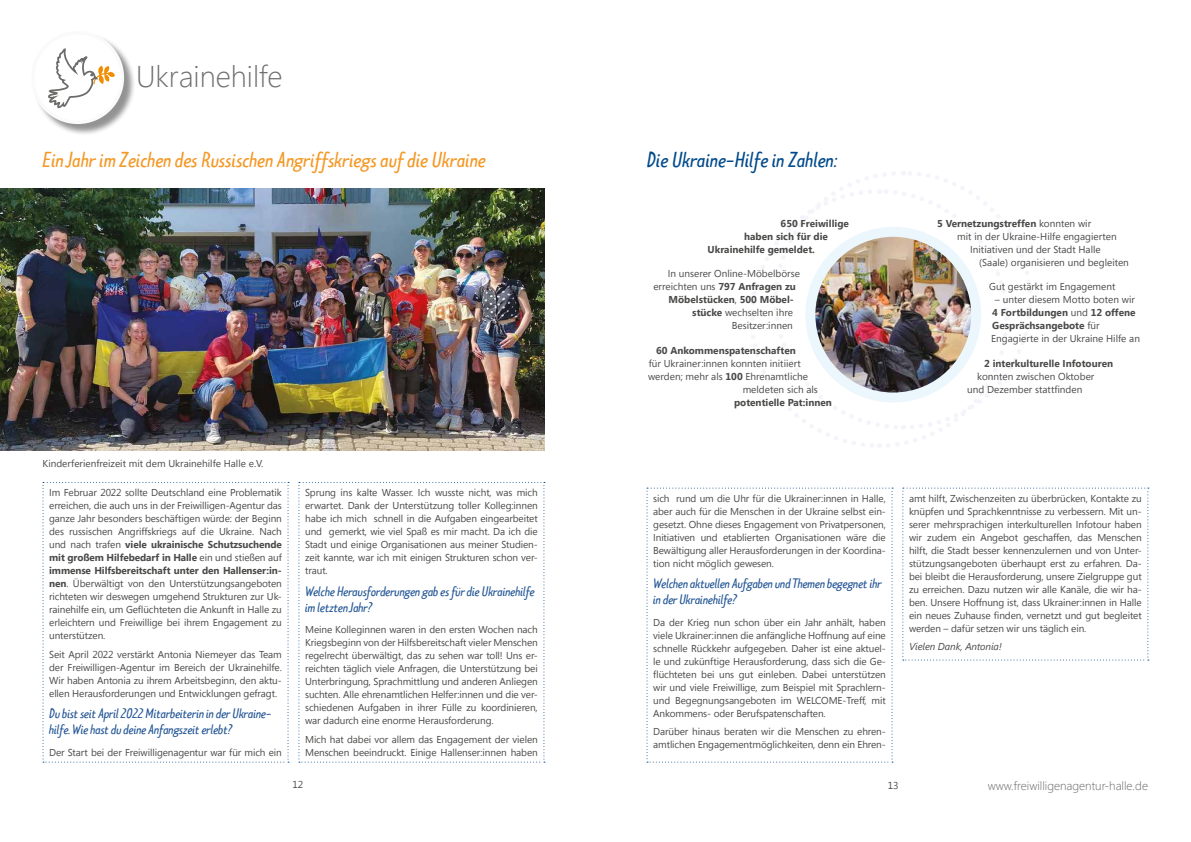
<style>
.page{position:relative;width:1191px;height:842px;background:#fff}
.page>*{position:absolute;margin:0;border:0;box-sizing:border-box;transform-origin:0 0}
.t1{font:300 30px "Segoe UI";color:#706f6f}
.t2{font:italic 22px "Limes Sans";color:#f49825}
.t3{font:italic 22px "Limes Sans";color:#004a8b}
.t4{font:italic 14px/16px "Limes Sans";letter-spacing:-.01em;color:#235695}
.t5{font:300 12px "Segoe UI";color:#646363}
.t6{font:10px/13px "Segoe UI";letter-spacing:-.01em;color:#4a4a49;text-align:justify}
.t7{font:700 10px "Segoe UI";color:#4a4a49}
.t8{font:italic 10px "Segoe UI";letter-spacing:-.01em;color:#4a4a49}
.s1{font-weight:700}
.s2{font-weight:400}
</style>
<div class="page">
<svg style="left:43px;top:482px;width:246px;height:281px"></svg>
<svg style="left:298px;top:482px;width:247px;height:281px"></svg>
<img style="left:0;top:189px;width:544px;height:261px">
<svg style="left:750px;top:171px;width:283px;height:277px"></svg>
<img style="left:810px;top:232px;width:166px;height:166px;border-radius:83px">
<div style="left:805px;top:227px;width:176px;height:176px;border:10px solid #ecf7fd;border-radius:50%"></div>
<div style="left:33px;top:33px;width:103px;height:103px;background:#000;opacity:.43"></div>
<div style="left:33px;top:33px;width:89px;height:89px;background:#fff;border-radius:50%"></div>
<div style="left:31px;top:31px;width:93px;height:93px;border:3px solid #fafafa;border-radius:50%"></div>
<svg style="left:47px;top:44px;width:68px;height:66px"></svg>
<svg style="left:646px;top:488px;width:247px;height:275px"></svg>
<svg style="left:902px;top:488px;width:246px;height:172px"></svg>
<h1 class="t1" style="left:136px;top:52px;width:148px">Ukrainehilfe</h1>
<h2 class="t2" style="left:43px;top:145px;width:445px">Ein Jahr im Zeichen des Russischen Angriffskriegs auf die Ukraine</h2>
<p class="t6" style="left:43px;top:457px;width:222px">Kinderferienfreizeit mit dem Ukrainehilfe Halle e.V.</p>
<p class="t6" style="left:49px;top:486px;width:234px">Im Februar 2022 sollte Deutschland eine Problematik erreichen, die auch uns in der Freiwilligen-Agentur das ganze Jahr besonders beschäftigen würde: der Beginn des russischen Angriffskriegs auf die Ukraine. Nach und nach trafen <span class="s1">viele ukrainische Schutzsuchende mit großem Hilfebedarf in Halle</span> ein und stießen auf <span class="s1">immense Hilfsbereitschaft unter den Hallenser:in&shy;nen</span>. Überwältigt von den Unterstützungsangeboten richteten wir deswegen umgehend Strukturen zur Uk&shy;rainehilfe ein, um Geflüchteten die Ankunft in Halle zu erleichtern und Freiwillige bei ihrem Engagement zu unterstützen.</p>
<p class="t6" style="left:49px;top:647px;width:234px">Seit April 2022 verstärkt Antonia Niemeyer das Team der Freiwilligen-Agentur im Bereich der Ukrainehilfe.<br>Wir haben Antonia zu ihrem Arbeitsbeginn, den aktu&shy;ellen Herausforderungen und Entwicklungen gefragt.</p>
<h3 class="t4" style="left:49px;top:706px;width:224px">Du bist seit April 2022 Mitarbeiterin in der Ukraine&shy;hilfe. Wie hast du deine Anfangszeit erlebt?</h3>
<p class="t6" style="left:49px;top:745px;width:234px">Der Start bei der Freiwilligenagentur war für mich ein</p>
<p class="t6" style="left:305px;top:486px;width:234px">Sprung ins kalte Wasser. Ich wusste nicht, was mich erwartet. Dank der Unterstützung toller Kolleg:innen habe ich mich schnell in die Aufgaben eingearbeitet und gemerkt, wie viel Spaß es mir macht. Da ich die Stadt und einige Organisationen aus meiner Studien&shy;zeit kannte, war ich mit einigen Strukturen schon ver&shy;traut.</p>
<h3 class="t4" style="left:305px;top:583px;width:231px">Welche Herausforderungen gab es für die Ukrainehilfe im letzten Jahr?</h3>
<p class="t6" style="left:305px;top:623px;width:234px">Meine Kolleginnen waren in den ersten Wochen nach Kriegsbeginn von der Hilfsbereitschaft vieler Menschen regelrecht überwältigt, das zu sehen war toll! Uns er&shy;reichten täglich viele Anfragen, die Unterstützung bei Unterbringung, Sprachmittlung und anderen Anliegen suchten. Alle ehrenamtlichen Helfer:innen und die ver&shy;schiedenen Aufgaben in ihrer Fülle zu koordinieren, war dadurch eine enorme Herausforderung.</p>
<p class="t6" style="left:305px;top:732px;width:234px">Mich hat dabei vor allem das Engagement der vielen<br>Menschen beeindruckt. Einige Hallenser:innen haben</p>
<h2 class="t3" style="left:647px;top:145px;width:192px">Die Ukraine-Hilfe in Zahlen:</h2>
<p class="t7" style="left:780px;top:216px;width:70px">650 Freiwillige</p>
<p class="t7" style="left:744px;top:229px;width:85px">haben sich für die</p>
<p class="t7" style="left:707px;top:242px;width:109px">Ukrainehilfe gemeldet.</p>
<p class="t6" style="left:667px;top:267px;width:134px">In unserer Online-Möbelbörse</p>
<p class="t6" style="left:653px;top:280px;width:144px">erreichten uns <span class="s1">797 Anfragen zu</span></p>
<p class="t7" style="left:668px;top:293px;width:127px">Möbelstücken<span class="s2">,</span> 500 Möbel-</p>
<p class="t6" style="left:692px;top:306px;width:102px"><span class="s1">stücke</span> wechselten ihre</p>
<p class="t6" style="left:731px;top:319px;width:63px">Besitzer:innen</p>
<p class="t7" style="left:656px;top:343px;width:141px">60 Ankommenspatenschaften</p>
<p class="t6" style="left:649px;top:356px;width:154px">für Ukrainer:innen konnten initiiert</p>
<p class="t6" style="left:648px;top:369px;width:161px">werden; mehr als <span class="s1">100</span> Ehrenamtliche</p>
<p class="t6" style="left:742px;top:382px;width:77px">meldeten sich als</p>
<p class="t7" style="left:734px;top:395px;width:99px">potentielle Pat:innen</p>
<p class="t7" style="left:937px;top:216px;width:155px">5 Vernetzungstreffen <span class="s2">konnten wir</span></p>
<p class="t6" style="left:957px;top:230px;width:161px">mit in der Ukraine-Hilfe engagierten</p>
<p class="t6" style="left:970px;top:243px;width:132px">Initiativen und der Stadt Halle</p>
<p class="t6" style="left:979px;top:256px;width:151px">(Saale) organisieren und begleiten</p>
<p class="t6" style="left:989px;top:280px;width:128px">Gut gestärkt im Engagement</p>
<p class="t6" style="left:991px;top:293px;width:150px;text-align:left;text-indent:4px">– unter diesem Motto boten wir<br><span class="s1">4 Fortbildungen</span> und <span class="s1">12 offene<br>Gesprächsangebote</span> für<br>Engagierte in der Ukraine Hilfe an</p>
<p class="t7" style="left:984px;top:356px;width:130px">2 interkulturelle Infotouren</p>
<p class="t6" style="left:967px;top:369px;width:129px;text-indent:10px">konnten zwischen Oktober und Dezember stattfinden</p>
<p class="t6" style="left:653px;top:491px;width:234px">sich rund um die Uhr für die Ukrainer:innen in Halle, aber auch für die Menschen in der Ukraine selbst ein&shy;gesetzt. Ohne dieses Engagement von Privatpersonen, Initiativen und etablierten Organisationen wäre die Bewältigung aller Herausforderungen in der Koordina&shy;tion nicht möglich gewesen.</p>
<h3 class="t4" style="left:653px;top:576px;width:230px">Welchen aktuellen Aufgaben und Themen begegnet ihr in der Ukrainehilfe?</h3>
<p class="t6" style="left:653px;top:615px;width:234px">Da der Krieg nun schon über ein Jahr anhält, haben viele Ukrainer:innen die anfängliche Hoffnung auf eine schnelle Rückkehr aufgegeben. Daher ist eine aktuel&shy;le und zukünftige Herausforderung, dass sich die Ge&shy;flüchteten bei uns gut einleben. Dabei unterstützen wir und viele Freiwillige, zum Beispiel mit Sprachlern&shy;und Begegnungsangeboten im WELCOME-Treff, mit Ankommens- oder Berufspatenschaften.</p>
<p class="t6" style="left:653px;top:725px;width:234px">Darüber hinaus beraten wir die Menschen zu ehren&shy;amtlichen Engagementmöglichkeiten, denn ein Ehren-</p>
<p class="t6" style="left:909px;top:491px;width:234px">amt hilft, Zwischenzeiten zu überbrücken, Kontakte zu knüpfen und Sprachkenntnisse zu verbessern. Mit un&shy;serer mehrsprachigen interkulturellen Infotour haben wir zudem ein Angebot geschaffen, das Menschen hilft, die Stadt besser kennenzulernen und von Unter&shy;stützungsangeboten überhaupt erst zu erfahren. Da&shy;bei bleibt die Herausforderung, unsere Zielgruppe gut zu erreichen. Dazu nutzen wir alle Kanäle, die wir ha&shy;ben. Unsere Hoffnung ist, dass Ukrainer:innen in Halle ein neues Zuhause finden, vernetzt und gut begleitet werden – dafür setzen wir uns täglich ein.</p>
<p class="t8" style="left:909px;top:640px;width:94px">Vielen Dank, Antonia!</p>
<p class="t6" style="left:292px;top:778px;width:12px">12</p>
<p class="t6" style="left:888px;top:779px;width:12px">13</p>
<p class="t5" style="left:987px;top:776px;width:162px">www.freiwilligenagentur-halle.de</p>
</div>
